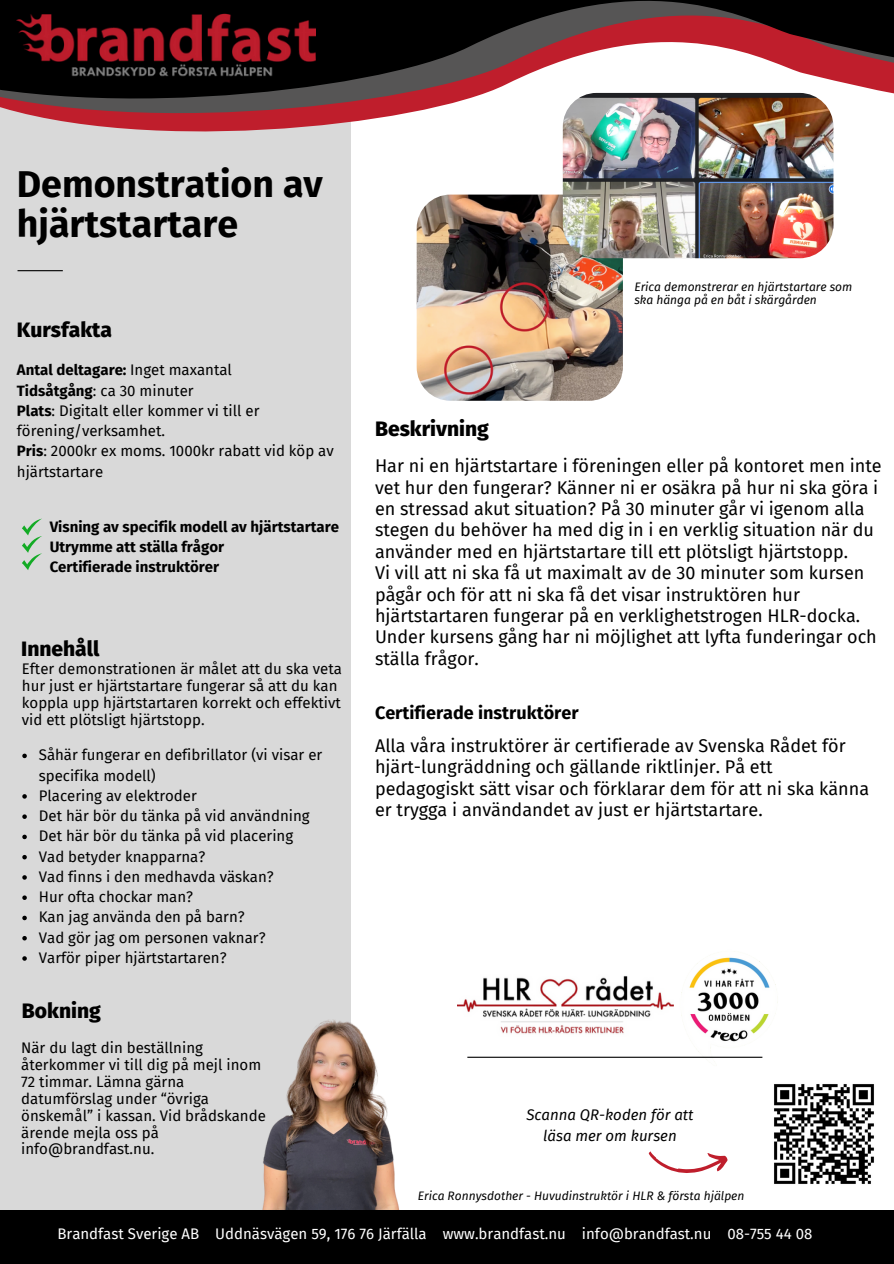
<style>
.page{position:relative;width:894px;height:1264px;background:#fff}
.page>*{position:absolute;margin:0;border:0;box-sizing:border-box;transform-origin:0 0}
.t1{font:700 37.5px/39.3px "Fira Sans";color:#000}
.t2{font:800 21px "Fira Sans";color:#000}
.t3{font:18px/21.3px "Fira Sans";color:#000}
.t4{font:700 18px "Fira Sans";color:#000}
.t5{font:15px/16.8px "Fira Sans";color:#000}
.t6{font:15px "Fira Sans";color:#fff}
.t7{font:700 15px/20.2px "Fira Sans";color:#000}
.t8{font:italic 15px/20.2px "Fira Sans";color:#000;text-align:center}
.t9{font:italic 12px/13px "Fira Sans";color:#000}
.s1{font-weight:700}
</style>
<div class="page">
<div style="left:0;top:48px;width:350px;height:1215px;background:#d9d9d9"></div>
<div style="left:0;top:1209px;width:893px;height:54px;background:#000"></div>
<hr style="left:18px;top:270px;width:45px;height:1px;background:#000">
<svg style="left:0;top:0;width:893px;height:129px"></svg>
<img style="left:17px;top:3px;width:298px;height:89px">
<svg style="left:648px;top:1151px;width:79px;height:22px"></svg>
<img style="left:643px;top:957px;width:135px;height:101px">
<hr style="left:467px;top:1056px;width:295px;height:1px;background:#000">
<svg style="left:22px;top:518px;width:20px;height:52px"></svg>
<img style="left:262px;top:1019px;width:137px;height:190px">
<img style="left:457px;top:969px;width:216px;height:72px">
<img style="left:774px;top:1084px;width:100px;height:100px">
<svg style="left:22px;top:753px;width:5px;height:5px"></svg>
<svg style="left:22px;top:794px;width:5px;height:4px"></svg>
<svg style="left:22px;top:814px;width:5px;height:5px"></svg>
<svg style="left:22px;top:834px;width:5px;height:5px"></svg>
<svg style="left:22px;top:855px;width:5px;height:4px"></svg>
<svg style="left:22px;top:875px;width:5px;height:4px"></svg>
<svg style="left:22px;top:895px;width:5px;height:5px"></svg>
<svg style="left:22px;top:915px;width:5px;height:5px"></svg>
<svg style="left:22px;top:936px;width:5px;height:4px"></svg>
<svg style="left:22px;top:956px;width:5px;height:4px"></svg>
<img style="left:416px;top:194px;width:206px;height:207px;border-radius:34px">
<img style="left:562px;top:93px;width:271px;height:165px;border-radius:34px">
<h5 class="t1" style="left:17px;top:165px;width:307px">Demonstration av hjärtstartare</h5>
<p class="t2" style="left:17px;top:317px;width:97px">Kursfakta</p>
<h4 class="t5" style="left:17px;top:360px;width:318px;line-height:20.2px"><span class="s1">Antal deltagare:</span> Inget maxantal<br><span class="s1">Tidsåtgång</span>: ca 30 minuter<br><span class="s1">Plats</span>: Digitalt eller kommer vi till er förening/verksamhet.<br><span class="s1">Pris</span>: 2000kr ex moms. 1000kr rabatt vid köp av hjärtstartare</h4>
<h3 class="t7" style="left:50px;top:516px;width:291px">Visning av specifik modell av hjärtstartare<br>Utrymme att ställa frågor<br>Certifierade instruktörer</h3>
<p class="t2" style="left:21px;top:636px;width:80px">Innehåll</p>
<h4 class="t5" style="left:22px;top:660px;width:321px">Efter demonstrationen är målet att du ska veta hur just er hjärtstartare fungerar så att du kan koppla upp hjärtstartaren korrekt och effektivt vid ett plötsligt hjärtstopp.</h4>
<p class="t5" style="left:39px;top:745px;width:285px;line-height:20.2px">Såhär fungerar en defibrillator (vi visar er specifika modell)</p>
<p class="t5" style="left:39px;top:787px;width:159px">Placering av elektroder</p>
<p class="t5" style="left:39px;top:807px;width:272px">Det här bör du tänka på vid användning</p>
<p class="t5" style="left:39px;top:828px;width:256px">Det här bör du tänka på vid placering</p>
<h1 class="t5" style="left:39px;top:848px;width:168px">Vad betyder knapparna?</h1>
<p class="t5" style="left:39px;top:868px;width:236px">Vad finns i den medhavda väskan?</p>
<h2 class="t5" style="left:39px;top:888px;width:156px">Hur ofta chockar man?</h2>
<h6 class="t5" style="left:39px;top:909px;width:207px">Kan jag använda den på barn?</h6>
<p class="t5" style="left:39px;top:929px;width:228px">Vad gör jag om personen vaknar?</p>
<p class="t5" style="left:39px;top:949px;width:189px">Varför piper hjärtstartaren?</p>
<p class="t2" style="left:22px;top:997px;width:80px">Bokning</p>
<p class="t5" style="left:21px;top:1039px;width:246px">När du lagt din beställning återkommer vi till dig på mejl inom<br>72 timmar. Lämna gärna datumförslag under “övriga önskemål” i kassan. Vid brådskande ärende mejla oss på info@brandfast.nu.</p>
<p class="t2" style="left:375px;top:416px;width:115px">Beskrivning</p>
<p class="t9" style="left:634px;top:280px;width:219px">Erica demonstrerar en hjärtstartare som ska hänga på en båt i skärgården</p>
<p class="t3" style="left:375px;top:455px;width:508px">Har ni en hjärtstartare i föreningen eller på kontoret men inte vet hur den fungerar? Känner ni er osäkra på hur ni ska göra i en stressad akut situation? På 30 minuter går vi igenom alla stegen du behöver ha med dig in i en verklig situation när du använder med en hjärtstartare till ett plötsligt hjärtstopp.<br>Vi vill att ni ska få ut maximalt av de 30 minuter som kursen pågår och för att ni ska få det visar instruktören hur hjärtstartaren fungerar på en verklighetstrogen HLR-docka.<br>Under kursens gång har ni möjlighet att lyfta funderingar och ställa frågor.</p>
<h2 class="t4" style="left:375px;top:702px;width:205px">Certifierade instruktörer</h2>
<h6 class="t3" style="left:375px;top:735px;width:495px">Alla våra instruktörer är certifierade av Svenska Rådet för hjärt-lungräddning och gällande riktlinjer. På ett pedagogiskt sätt visar och förklarar dem för att ni ska känna er trygga i användandet av just er hjärtstartare.</h6>
<h6 class="t8" style="left:526px;top:1105px;width:169px">Scanna QR-koden för att läsa mer om kursen</h6>
<h2 class="t9" style="left:417px;top:1188px;width:328px">Erica Ronnysdother - Huvudinstruktör i HLR &amp; första hjälpen</h2>
<p class="t6" style="left:57px;top:1224px;width:756px">Brandfast Sverige AB Uddnäsvägen 59, 176 76 Järfälla www.brandfast.nu info@brandfast.nu 08-755 44 08</p>
</div>
